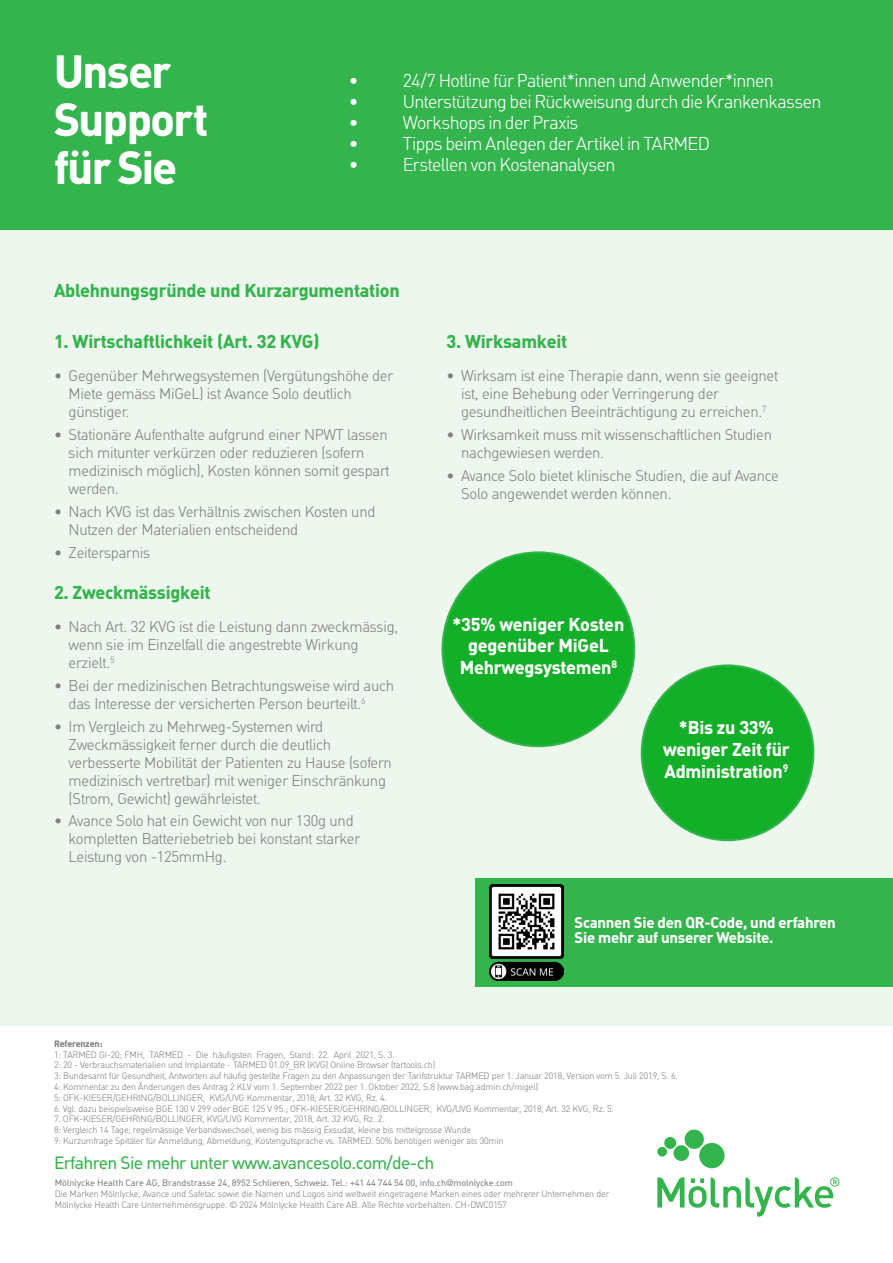
<style>
.page{position:relative;width:893px;height:1263px;background:#fff}
.page>*{position:absolute;margin:0;border:0;box-sizing:border-box;transform-origin:0 0}
.t1{font:700 45px/48px "MHC Din";letter-spacing:-.035em;color:#fff}
.t2{font:300 18px "MHC Din";letter-spacing:-.03em;color:#fff}
.Bröd_ingress{font:700 18px "MHC Din";letter-spacing:-.01em;color:#34b44d}
.Bröd{font:700 18px/21.6px "MHC Din";letter-spacing:-.01em;color:#fff;text-align:center}
.Bröd-2{font:17.25px "MHC Din";letter-spacing:-.035em;color:#34b44d}
.t3{font:300 15px/18px "MHC Din";letter-spacing:-.015em;color:#808083}
.Bröd_ingress-2{font:700 15px/15px "MHC Din";letter-spacing:-.015em;color:#fff}
.Bröd-3{font:300 9px/10.8px "MHC Din";letter-spacing:-.01em;color:#808083}
.s1{font-weight:700}
.s2{font-weight:400}
</style>
<div class="page">
<div style="left:0;top:0;width:893px;height:1026px;background:#edf7ed"></div>
<div style="left:0;top:0;width:893px;height:230px;background:#34b44d"></div>
<svg style="left:657px;top:1129px;width:182px;height:88px"></svg>
<div style="left:475px;top:878px;width:418px;height:109px;background:#34b44d"></div>
<img style="left:490px;top:885px;width:73px;height:95px">
<div style="left:442px;top:552px;width:192px;height:194px;background:#14af28;border-radius:50%"></div>
<div style="left:642px;top:665px;width:171px;height:175px;background:#14af28;border-radius:50%"></div>
<p class="t1" style="left:54px;top:46px;width:156px">Unser<br>Support für Sie</p>
<p class="t2" style="left:349px;top:70px;width:11px">•</p>
<p class="t2" style="left:403px;top:70px;width:373px">24/7 Hotline für Patient*innen und Anwender*innen</p>
<p class="t2" style="left:349px;top:91px;width:11px">•</p>
<p class="t2" style="left:403px;top:91px;width:420px">Unterstützung bei Rückweisung durch die Krankenkassen</p>
<p class="t2" style="left:349px;top:112px;width:11px">•</p>
<p class="t2" style="left:403px;top:112px;width:177px">Workshops in der Praxis</p>
<p class="t2" style="left:349px;top:133px;width:11px">•</p>
<p class="t2" style="left:403px;top:133px;width:309px">Tipps beim Anlegen der Artikel in TARMED</p>
<p class="t2" style="left:349px;top:154px;width:11px">•</p>
<p class="t2" style="left:403px;top:154px;width:214px">Erstellen von Kostenanalysen</p>
<p class="Bröd_ingress" style="left:54px;top:280px;width:347px">Ablehnungsgründe und Kurzargumentation</p>
<p class="Bröd_ingress" style="left:54px;top:330px;width:267px">1. Wirtschaftlichkeit (Art. 32 KVG)</p>
<p class="t3" style="left:69px;top:367px;width:326px;text-indent:-15px">• Gegenüber Mehrwegsystemen (Vergütungshöhe der<br>Miete gemäss MiGeL) ist Avance Solo deutlich günstiger.</p>
<p class="t3" style="left:69px;top:426px;width:323px;text-indent:-15px">• Stationäre Aufenthalte aufgrund einer NPWT lassen sich mitunter verkürzen oder reduzieren (sofern medizinisch möglich), Kosten können somit gespart werden.</p>
<p class="t3" style="left:69px;top:503px;width:308px;text-indent:-15px">• Nach KVG ist das Verhältnis zwischen Kosten und<br>Nutzen der Materialien entscheidend</p>
<p class="t3" style="left:54px;top:544px;width:98px">• Zeitersparnis</p>
<p class="Bröd_ingress" style="left:54px;top:581px;width:158px">2. Zweckmässigkeit</p>
<p class="t3" style="left:69px;top:618px;width:331px;text-indent:-15px">• Nach Art. 32 KVG ist die Leistung dann zweckmässig, wenn sie im Einzelfall die angestrebte Wirkung erzielt.<sup>5</sup></p>
<p class="t3" style="left:69px;top:677px;width:327px;text-indent:-15px">• Bei der medizinischen Betrachtungsweise wird auch das Interesse der versicherten Person beurteilt.<sup>6</sup></p>
<p class="t3" style="left:69px;top:717px;width:325px;text-indent:-15px">• Im Vergleich zu Mehrweg-Systemen wird Zweckmässigkeit ferner durch die deutlich verbesserte Mobilität der Patienten zu Hause (sofern medizinisch vertretbar) mit weniger Einschränkung (Strom, Gewicht) gewährleistet.</p>
<p class="t3" style="left:69px;top:812px;width:293px;text-indent:-15px">• Avance Solo hat ein Gewicht von nur 130g und kompletten Batteriebetrieb bei konstant starker<br>Leistung von -125mmHg.</p>
<p class="Bröd_ingress" style="left:446px;top:330px;width:122px">3. Wirksamkeit</p>
<p class="t3" style="left:461px;top:367px;width:319px;text-indent:-15px">• Wirksam ist eine Therapie dann, wenn sie geeignet ist, eine Behebung oder Verringerung der gesundheitlichen Beeinträchtigung zu erreichen.<sup>7</sup></p>
<p class="t3" style="left:461px;top:426px;width:312px;text-indent:-15px">• Wirksamkeit muss mit wissenschaftlichen Studien nachgewiesen werden.</p>
<p class="t3" style="left:461px;top:467px;width:319px;text-indent:-15px">• Avance Solo bietet klinische Studien, die auf Avance<br>Solo angewendet werden können.</p>
<p class="Bröd" style="left:452px;top:613px;width:173px">*35% weniger Kosten gegenüber MiGeL<br>Mehrwegsystemen<sup>8</sup></p>
<p class="Bröd" style="left:663px;top:717px;width:128px">*Bis zu 33% weniger Zeit für<br>Administration<sup>9</sup></p>
<p class="Bröd_ingress-2" style="left:575px;top:914px;width:263px">Scannen Sie den QR-Code, und erfahren<br>Sie mehr auf unserer Website.</p>
<p class="Bröd-3" style="left:54px;top:1038px;width:625px"><span class="s1">Referenzen:<br></span>1: TARMED GI-20; FMH, TARMED - Die häufigsten Fragen, Stand: 22. April 2021, S. 3.<br>2: 20 - Verbrauchsmaterialien und Implantate - TARMED 01.09_BR (KVG) Online Browser (tartools.ch)<br>3: Bundesamt für Gesundheit, Antworten auf häufig gestellte Fragen zu den Anpassungen der Tarifstruktur TARMED per 1. Januar 2018, Version vom 5. Juli 2019, S. 6.<br>4: Kommentar zu den Änderungen des Antrag 2 KLV vom 1. September 2022 per 1. Oktober 2022, S.8 (www.bag.admin.ch/migel)<br>5: OFK-KIESER/GEHRING/BOLLINGER, KVG/UVG Kommentar, 2018, Art. 32 KVG, Rz. 4.</p>
<p class="Bröd-3" style="left:54px;top:1103px;width:561px">6. Vgl. dazu beispielsweise BGE 130 V 299 oder BGE 125 V 95.; OFK-KIESER/GEHRING/BOLLINGER, KVG/UVG Kommentar, 2018, Art. 32 KVG, Rz. 5.</p>
<p class="Bröd-3" style="left:54px;top:1114px;width:451px">7. OFK-KIESER/GEHRING/BOLLINGER, KVG/UVG Kommentar, 2018, Art. 32 KVG, Rz. 2.<br>8: Vergleich 14 Tage, regelmässige Verbandswechsel, wenig bis mässig Exsudat, kleine bis mittelgrosse Wunde<br>9: Kurzumfrage Spitäler für Anmeldung, Abmeldung, Kostengutsprache vs. TARMED. 50% benötigen weniger als 30min</p>
<p class="Bröd-2" style="left:54px;top:1152px;width:382px">Erfahren Sie mehr unter www.avancesolo.com/de-ch</p>
<p class="Bröd-3" style="left:55px;top:1178px;width:556px"><span class="s2">Mölnlycke Health Care AG, Brandstrasse 24, 8952 Schlieren, Schweiz. Tel.: +41 44 744 54 00, info.ch@molnlycke.com<br></span>Die Marken Mölnlycke, Avance und Safetac sowie die Namen und Logos sind weltweit eingetragene Marken eines oder mehrerer Unternehmen der<br>Mölnlycke Health Care Unternehmensgruppe. © 2024 Mölnlycke Health Care AB. Alle Rechte vorbehalten. CH-DWC0157</p>
</div>
